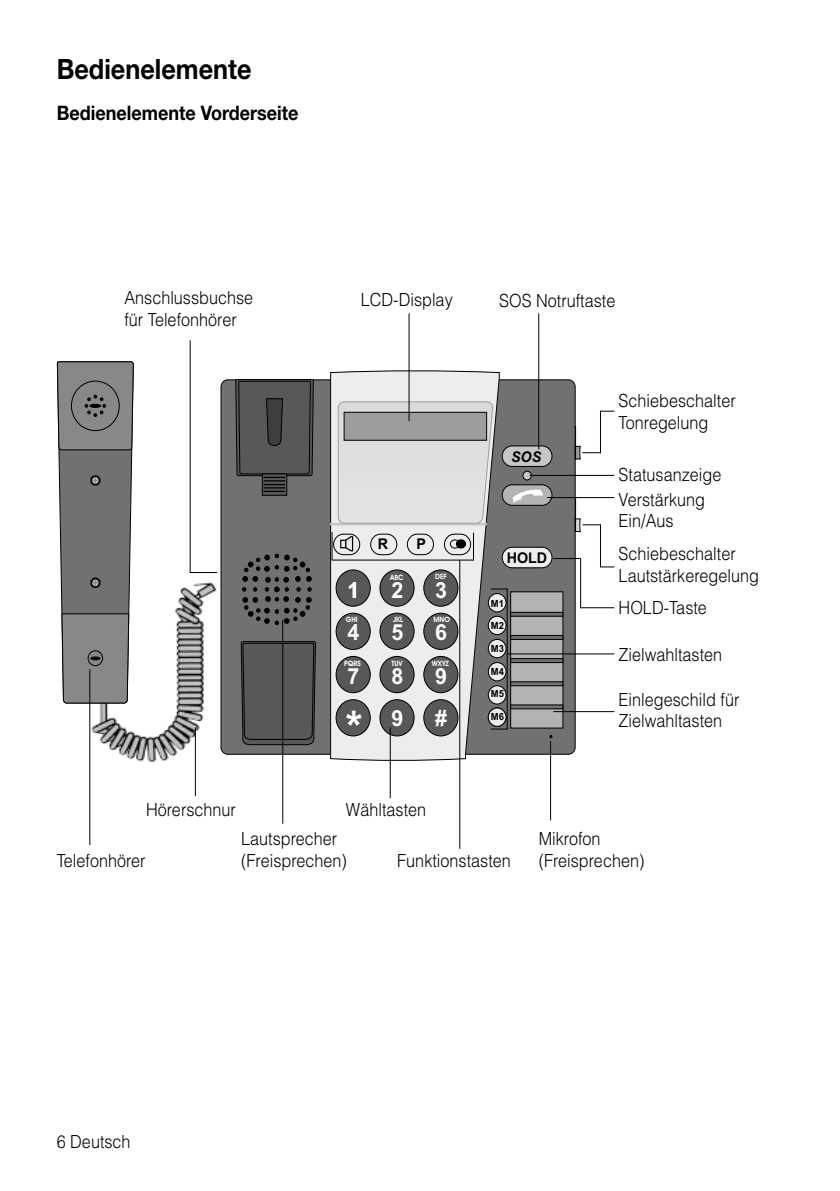
<style>
.page{position:relative;width:840px;height:1191px;background:#fff}
.page>*{position:absolute;margin:0;border:0;box-sizing:border-box;transform-origin:0 0}
.t1{font:700 44.4px "Arial";color:#fff;scale:.96 1}
.t2{font:700 28px "Helvetica Neue";color:#000;scale:.9 1}
.t3{font:700 22.2px "Arial";color:#fff;scale:.96 1}
.t4{font:700 20px "Helvetica Neue";color:#000;scale:.9 1}
.t5{font:300 18px/21.6px "Helvetica";color:#000;scale:.9 1}
.t6{font:700 14.8px "Arial";color:#000;scale:.96 1}
.t7{font:italic 700 14.8px "Arial";color:#000;scale:.96 1}
.t8{font:700 9.8px "Arial";color:#000;scale:.96 1}
.t9{font:700 7.4px "Avant Garde Bk BT";color:#fff;scale:.96 1}
</style>
<div class="page">
<img style="left:72px;top:570px;width:146px;height:209px">
<svg style="left:220px;top:379px;width:355px;height:376px;background:#6c6d6f"></svg>
<svg style="left:330px;top:370px;width:169px;height:391px;background:#c7c8c8"></svg>
<div style="left:336px;top:699px;width:34px;height:37px;background:#58585a;border-radius:50%"></div>
<div style="left:336px;top:699px;width:34px;height:37px;border:1px solid #000;border-radius:50%"></div>
<div style="left:380px;top:699px;width:34px;height:37px;background:#58585a;border-radius:50%"></div>
<div style="left:379px;top:699px;width:35px;height:37px;border:1px solid #000;border-radius:50%"></div>
<div style="left:423px;top:699px;width:34px;height:37px;background:#58585a;border-radius:50%"></div>
<div style="left:423px;top:699px;width:35px;height:37px;border:1px solid #000;border-radius:50%"></div>
<div style="left:336px;top:656px;width:34px;height:36px;background:#58585a;border-radius:50%"></div>
<div style="left:336px;top:656px;width:34px;height:37px;border:1px solid #000;border-radius:50%"></div>
<div style="left:380px;top:656px;width:34px;height:36px;background:#58585a;border-radius:50%"></div>
<div style="left:379px;top:656px;width:35px;height:37px;border:1px solid #000;border-radius:50%"></div>
<div style="left:423px;top:656px;width:34px;height:36px;background:#58585a;border-radius:50%"></div>
<div style="left:423px;top:656px;width:35px;height:37px;border:1px solid #000;border-radius:50%"></div>
<div style="left:336px;top:613px;width:34px;height:36px;background:#58585a;border-radius:50%"></div>
<div style="left:336px;top:613px;width:34px;height:36px;border:1px solid #000;border-radius:50%"></div>
<div style="left:380px;top:613px;width:34px;height:36px;background:#58585a;border-radius:50%"></div>
<div style="left:379px;top:613px;width:35px;height:36px;border:1px solid #000;border-radius:50%"></div>
<div style="left:423px;top:613px;width:34px;height:36px;background:#58585a;border-radius:50%"></div>
<div style="left:423px;top:613px;width:35px;height:36px;border:1px solid #000;border-radius:50%"></div>
<div style="left:336px;top:570px;width:34px;height:36px;background:#58585a;border-radius:50%"></div>
<div style="left:336px;top:570px;width:34px;height:36px;border:1px solid #000;border-radius:50%"></div>
<div style="left:380px;top:570px;width:34px;height:36px;background:#58585a;border-radius:50%"></div>
<div style="left:379px;top:570px;width:35px;height:36px;border:1px solid #000;border-radius:50%"></div>
<div style="left:423px;top:570px;width:34px;height:36px;background:#58585a;border-radius:50%"></div>
<div style="left:423px;top:570px;width:35px;height:36px;border:1px solid #000;border-radius:50%"></div>
<div style="left:330px;top:523px;width:156px;height:2px;border:1px solid #c5c6c8"></div>
<svg style="left:338px;top:402px;width:154px;height:121px;background:#d8d9d9"></svg>
<div style="left:344px;top:412px;width:142px;height:28px;background:#9c9d9f;border:1px solid #000"></div>
<div style="left:502px;top:446px;width:49px;height:20px;background:#c5c6c8;border-radius:10px"></div>
<div style="left:502px;top:446px;width:49px;height:20px;border:1px solid #000;border-radius:10px"></div>
<div style="left:502px;top:485px;width:49px;height:20px;background:#b1b3b4;border-radius:10px"></div>
<div style="left:502px;top:485px;width:49px;height:20px;border:1px solid #000;border-radius:10px"></div>
<div style="left:502px;top:547px;width:49px;height:21px;background:#eceded;border-radius:10px"></div>
<div style="left:502px;top:547px;width:49px;height:21px;border:1px solid #000;border-radius:10px"></div>
<div style="left:522px;top:471px;width:9px;height:9px;background:#c5c6c8;border-radius:50%"></div>
<div style="left:522px;top:471px;width:9px;height:9px;border:1px solid #000;border-radius:50%"></div>
<svg style="left:235px;top:379px;width:78px;height:139px;background:#555657"></svg>
<svg style="left:241px;top:554px;width:74px;height:191px;background:#565759"></svg>
<hr style="left:575px;top:426px;width:1px;height:33px;background:#000">
<hr style="left:575px;top:498px;width:1px;height:33px;background:#000">
<div style="left:510px;top:592px;width:52px;height:136px;background:#b1b3b4;border:1px solid #000"></div>
<svg style="left:510px;top:705px;width:52px;height:4px"></svg>
<svg style="left:510px;top:681px;width:52px;height:5px"></svg>
<svg style="left:510px;top:658px;width:52px;height:4px"></svg>
<svg style="left:510px;top:635px;width:52px;height:4px"></svg>
<svg style="left:510px;top:612px;width:52px;height:4px"></svg>
<div style="left:488px;top:685px;width:17px;height:19px;background:#eceded;border-radius:50%"></div>
<div style="left:488px;top:685px;width:18px;height:19px;border:1px solid #000;border-radius:50%"></div>
<div style="left:488px;top:662px;width:17px;height:19px;background:#eceded;border-radius:50%"></div>
<div style="left:488px;top:662px;width:18px;height:19px;border:1px solid #000;border-radius:50%"></div>
<div style="left:488px;top:708px;width:17px;height:18px;background:#eceded;border-radius:50%"></div>
<div style="left:488px;top:708px;width:18px;height:18px;border:1px solid #000;border-radius:50%"></div>
<div style="left:488px;top:639px;width:17px;height:19px;background:#eceded;border-radius:50%"></div>
<div style="left:488px;top:639px;width:18px;height:19px;border:1px solid #000;border-radius:50%"></div>
<div style="left:488px;top:616px;width:17px;height:18px;background:#eceded;border-radius:50%"></div>
<div style="left:488px;top:616px;width:18px;height:18px;border:1px solid #000;border-radius:50%"></div>
<div style="left:488px;top:593px;width:17px;height:19px;background:#eceded;border-radius:50%"></div>
<div style="left:488px;top:593px;width:18px;height:19px;border:1px solid #000;border-radius:50%"></div>
<svg style="left:512px;top:489px;width:31px;height:13px"></svg>
<svg style="left:57px;top:361px;width:76px;height:342px;background:#7e7f81"></svg>
<hr style="left:189px;top:340px;width:1px;height:233px;background:#000">
<hr style="left:408px;top:313px;width:1px;height:108px;background:#000">
<svg style="left:574px;top:446px;width:26px;height:13px"></svg>
<hr style="left:529px;top:475px;width:85px;height:1px;background:#000">
<hr style="left:553px;top:711px;width:61px;height:1px;background:#000">
<hr style="left:549px;top:741px;width:1px;height:79px;background:#000">
<hr style="left:389px;top:727px;width:1px;height:71px;background:#000">
<hr style="left:459px;top:560px;width:1px;height:289px;background:#000">
<hr style="left:282px;top:619px;width:1px;height:204px;background:#000">
<hr style="left:195px;top:727px;width:1px;height:69px;background:#000">
<hr style="left:89px;top:669px;width:1px;height:176px;background:#000">
<svg style="left:190px;top:572px;width:27px;height:1px"></svg>
<hr style="left:538px;top:313px;width:1px;height:136px;background:#000">
<svg style="left:600px;top:411px;width:14px;height:1px"></svg>
<hr style="left:599px;top:411px;width:1px;height:42px;background:#000">
<svg style="left:574px;top:519px;width:25px;height:12px"></svg>
<svg style="left:600px;top:566px;width:14px;height:1px"></svg>
<hr style="left:599px;top:524px;width:1px;height:42px;background:#000">
<hr style="left:547px;top:497px;width:67px;height:1px;background:#000">
<svg style="left:331px;top:532px;width:142px;height:28px;background:#cacbcb"></svg>
<svg style="left:553px;top:558px;width:26px;height:1px"></svg>
<hr style="left:580px;top:607px;width:34px;height:1px;background:#000">
<hr style="left:579px;top:558px;width:1px;height:50px;background:#000">
<hr style="left:506px;top:588px;width:1px;height:141px;background:#000">
<svg style="left:490px;top:588px;width:17px;height:1px"></svg>
<svg style="left:490px;top:728px;width:17px;height:1px"></svg>
<hr style="left:507px;top:653px;width:107px;height:1px;background:#000">
<h2 class="t2" style="left:57px;top:51px;width:218px">Bedienelemente</h2>
<p class="t4" style="left:57px;top:101px;width:270px">Bedienelemente Vorderseite</p>
<p class="t5" style="left:124px;top:287px;width:145px">Anschlussbuchse für Telefonhörer</p>
<p class="t5" style="left:360px;top:288px;width:103px">LCD-Display</p>
<p class="t6" style="left:377px;top:534px;width:12px">R</p>
<p class="t6" style="left:416px;top:534px;width:11px">P</p>
<p class="t9" style="left:390px;top:572px;width:15px">ABC</p>
<p class="t9" style="left:435px;top:571px;width:14px">DEF</p>
<p class="t9" style="left:393px;top:615px;width:12px">JKL</p>
<p class="t9" style="left:433px;top:615px;width:19px">MNO</p>
<p class="t9" style="left:391px;top:658px;width:13px">TUV</p>
<p class="t9" style="left:431px;top:658px;width:19px">WXYZ</p>
<p class="t3" style="left:347px;top:575px;width:14px">1</p>
<p class="t3" style="left:391px;top:575px;width:14px">2</p>
<p class="t3" style="left:435px;top:575px;width:14px">3</p>
<p class="t3" style="left:347px;top:618px;width:14px">4</p>
<p class="t3" style="left:391px;top:618px;width:14px">5</p>
<p class="t3" style="left:435px;top:618px;width:14px">6</p>
<p class="t3" style="left:347px;top:661px;width:14px">7</p>
<p class="t3" style="left:391px;top:661px;width:14px">8</p>
<p class="t3" style="left:435px;top:661px;width:14px">9</p>
<h1 class="t1" style="left:345px;top:698px;width:61px">* <sup>9</sup></h1>
<p class="t3" style="left:435px;top:703px;width:14px">#</p>
<p class="t9" style="left:345px;top:615px;width:14px">GHI</p>
<p class="t9" style="left:344px;top:658px;width:19px">PQRS</p>
<p class="t5" style="left:499px;top:289px;width:131px">SOS Notruftaste</p>
<p class="t7" style="left:511px;top:447px;width:33px">SOS</p>
<p class="t6" style="left:506px;top:548px;width:44px">HOLD</p>
<p class="t8" style="left:490px;top:597px;width:15px">M1</p>
<p class="t8" style="left:490px;top:619px;width:15px">M2</p>
<p class="t8" style="left:490px;top:642px;width:15px">M3</p>
<p class="t8" style="left:490px;top:665px;width:15px">M4</p>
<p class="t8" style="left:490px;top:687px;width:15px">M5</p>
<p class="t8" style="left:490px;top:710px;width:15px">M6</p>
<p class="t5" style="left:618px;top:389px;width:132px">Schiebeschalter<br>Tonregelung</p>
<p class="t5" style="left:618px;top:463px;width:116px">Statusanzeige</p>
<p class="t5" style="left:618px;top:488px;width:98px">Verstärkung<br>Ein/Aus</p>
<p class="t5" style="left:618px;top:542px;width:157px">Schiebeschalter<br>Lautstärkeregelung</p>
<p class="t5" style="left:618px;top:596px;width:100px">HOLD-Taste</p>
<p class="t5" style="left:618px;top:643px;width:117px">Zielwahltasten</p>
<p class="t5" style="left:618px;top:688px;width:136px">Einlegeschild für<br>Zielwahltasten</p>
<p class="t5" style="left:146px;top:798px;width:101px">Hörerschnur</p>
<p class="t5" style="left:346px;top:798px;width:91px">Wähltasten</p>
<p class="t5" style="left:397px;top:849px;width:128px">Funktionstasten</p>
<p class="t5" style="left:241px;top:827px;width:108px">Lautsprecher</p>
<p class="t5" style="left:57px;top:849px;width:100px">Telefonhörer</p>
<p class="t5" style="left:241px;top:849px;width:119px">(Freisprechen)</p>
<p class="t5" style="left:538px;top:827px;width:119px">Mikrofon (Freisprechen)</p>
<p class="t5" style="left:57px;top:1130px;width:84px">6 Deutsch</p>
</div>
